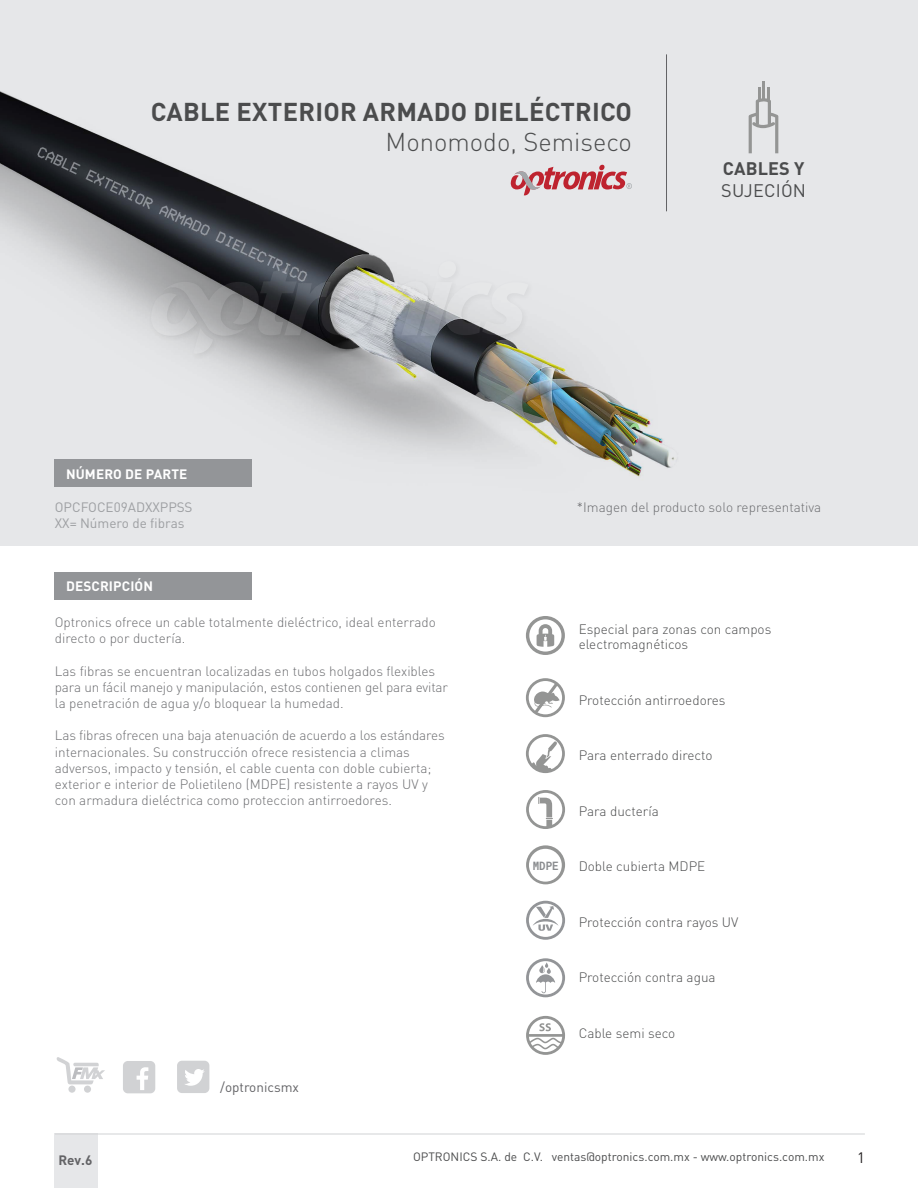
<style>
.page{position:relative;width:918px;height:1188px;background:#fff}
.page>*{position:absolute;margin:0;border:0;box-sizing:border-box;transform-origin:0 0}
.t1{font:700 25.5px "DIN Pro";letter-spacing:.01em;color:#4b4c4d}
.t2{font:300 25.5px "DIN Pro";color:#4b4c4d}
.t3{font:18px "DIN Pro";letter-spacing:.01em;color:#4b4c4d}
.t4{font:700 18px "DIN Pro";letter-spacing:.01em;color:#4b4c4d}
.t5{font:15px "DIN Pro";color:#231f20}
.t6{font:300 13.5px/16.2px "DIN Pro";color:#6c6d70}
.t7{font:300 13.5px/15px "DIN Pro";color:#4b4c4d}
.t8{font:13.5px/16.2px "DIN Pro";color:#9d9fa2}
.t9{font:700 13.5px "DIN Pro";letter-spacing:.01em;color:#fff}
.t10{font:13.5px "DIN Pro";color:#636366}
.t11{font:700 13.5px "DIN Pro";color:#636366}
.t12{font:12px "DIN Pro";color:#4b4c4d}
.t13{font:700 11.55px "Roboto Mono";color:#8a8c8f;scale:.93 1}
</style>
<div class="page">
<div style="left:1px;top:0;width:917px;height:545px;background:#e6e7e9"></div>
<div style="left:54px;top:1134px;width:44px;height:54px;background:#e6e7e9"></div>
<hr style="left:666px;top:54px;width:1px;height:157px;background:#636366">
<hr style="left:55px;top:1134px;width:810px;height:1px;background:#d1d2d4">
<svg style="left:749px;top:81px;width:29px;height:72px"></svg>
<img style="left:0;top:77px;width:674px;height:423px">
<div style="left:54px;top:459px;width:198px;height:28px;background:#939598"></div>
<div style="left:68px;top:1086px;width:8px;height:7px;background:#d1d2d4;border-radius:50%"></div>
<div style="left:84px;top:1086px;width:7px;height:7px;background:#d1d2d4;border-radius:50%"></div>
<svg style="left:56px;top:1057px;width:49px;height:27px"></svg>
<div style="left:123px;top:1061px;width:32px;height:32px;background:#d1d2d4;border-radius:5px"></div>
<svg style="left:137px;top:1067px;width:11px;height:23px"></svg>
<div style="left:177px;top:1061px;width:32px;height:32px;background:#d1d2d4;border-radius:5px"></div>
<svg style="left:185px;top:1069px;width:20px;height:17px"></svg>
<img style="left:145px;top:255px;width:393px;height:108px">
<svg style="left:150px;top:261px;width:379px;height:93px"></svg>
<div style="left:54px;top:572px;width:197px;height:27px;background:#939598"></div>
<svg style="left:526px;top:901px;width:39px;height:39px"></svg>
<svg style="left:526px;top:958px;width:39px;height:39px"></svg>
<svg style="left:526px;top:616px;width:39px;height:39px"></svg>
<svg style="left:526px;top:678px;width:39px;height:39px"></svg>
<svg style="left:526px;top:734px;width:39px;height:39px"></svg>
<svg style="left:526px;top:790px;width:39px;height:39px"></svg>
<svg style="left:526px;top:845px;width:39px;height:39px"></svg>
<svg style="left:526px;top:1016px;width:39px;height:39px"></svg>
<h1 class="t1" style="left:151px;top:95px;width:483px">CABLE EXTERIOR ARMADO DIELÉCTRICO</h1>
<h1 class="t2" style="left:386px;top:125px;width:248px">Monomodo, Semiseco</h1>
<h2 class="t4" style="left:723px;top:156px;width:83px">CABLES Y</h2>
<h2 class="t3" style="left:721px;top:178px;width:86px">SUJECIÓN</h2>
<p class="t9" style="left:66px;top:464px;width:123px">NÚMERO DE PARTE</p>
<p class="t8" style="left:55px;top:498px;width:139px">OPCFOCE09ADXXPPSS<br>XX= Número de fibras</p>
<p class="t9" style="left:66px;top:577px;width:88px">DESCRIPCIÓN</p>
<p class="t6" style="left:55px;top:614px;width:383px">Optronics ofrece un cable totalmente dieléctrico, ideal enterrado directo o por ductería.</p>
<p class="t6" style="left:55px;top:662px;width:395px">Las fibras se encuentran localizadas en tubos holgados flexibles para un fácil manejo y manipulación, estos contienen gel para evitar la penetración de agua y/o bloquear la humedad.</p>
<p class="t6" style="left:55px;top:727px;width:391px">Las fibras ofrecen una baja atenuación de acuerdo a los estándares internacionales. Su construcción ofrece resistencia a climas adversos, impacto y tensión, el cable cuenta con doble cubierta; exterior e interior de Polietileno (MDPE) resistente a rayos UV y con armadura dieléctrica como proteccion antirroedores.</p>
<p class="t10" style="left:220px;top:1078px;width:80px">/optronicsmx</p>
<p class="t6" style="left:577px;top:498px;width:246px">*Imagen del producto solo representativa</p>
<p class="t13" style="left:533px;top:858px;width:29px">MDPE</p>
<p class="t7" style="left:579px;top:621px;width:194px">Especial para zonas con campos electromagnéticos</p>
<p class="t7" style="left:579px;top:692px;width:148px">Protección antirroedores</p>
<p class="t7" style="left:579px;top:747px;width:136px">Para enterrado directo</p>
<p class="t7" style="left:579px;top:803px;width:82px">Para ductería</p>
<p class="t7" style="left:579px;top:858px;width:128px">Doble cubierta MDPE</p>
<p class="t7" style="left:579px;top:914px;width:161px">Protección contra rayos UV</p>
<p class="t7" style="left:579px;top:969px;width:138px">Protección contra agua</p>
<p class="t7" style="left:579px;top:1025px;width:98px">Cable semi seco</p>
<p class="t11" style="left:58px;top:1151px;width:35px">Rev.6</p>
<p class="t12" style="left:413px;top:1149px;width:413px">OPTRONICS S.A. de C.V. ventas@optronics.com.mx - www.optronics.com.mx</p>
<p class="t5" style="left:857px;top:1148px;width:9px">1</p>
</div>
